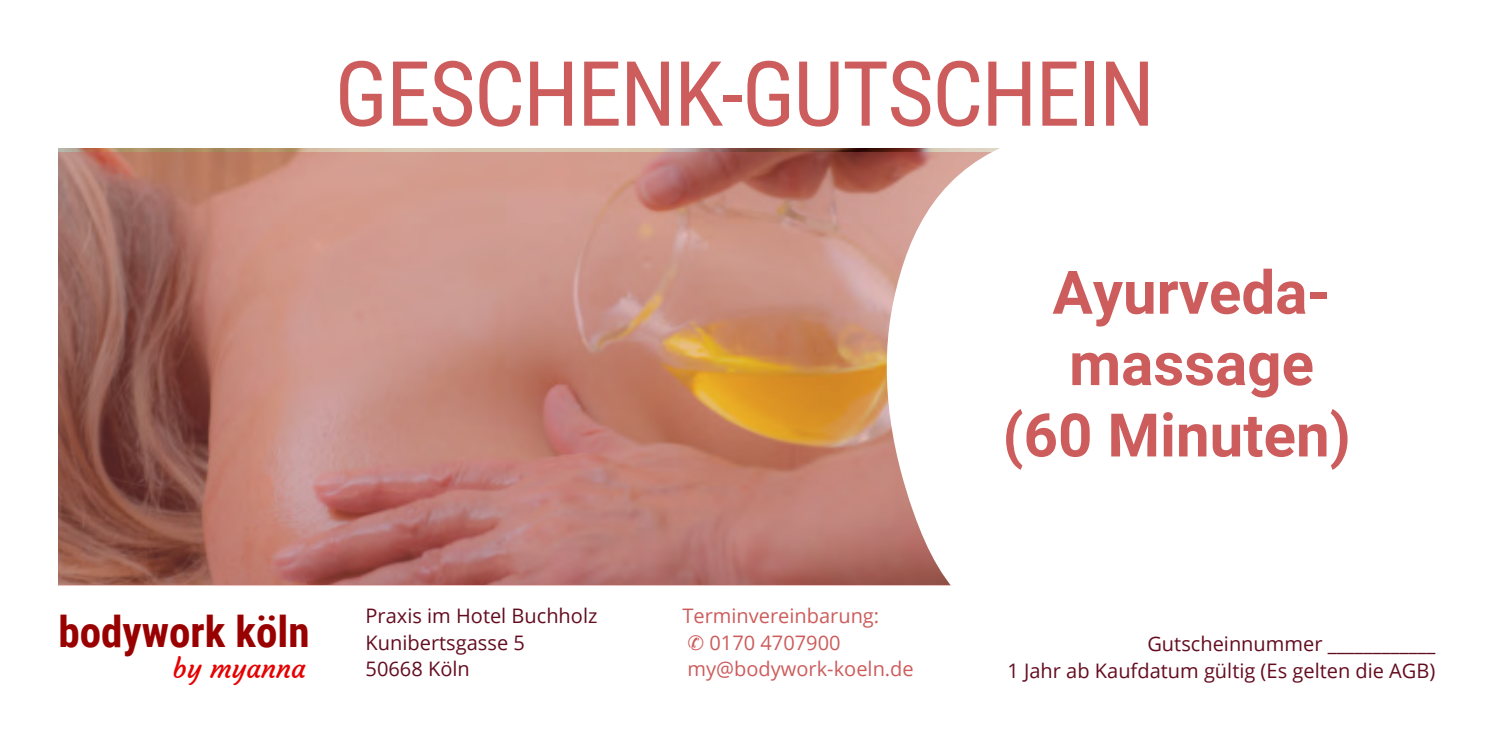
<style>
.page{position:relative;width:1489px;height:745px;background:#fff}
.page>*{position:absolute;margin:0;border:0;box-sizing:border-box;transform-origin:0 0}
.t1{font:90px "Roboto Condensed";letter-spacing:-.02em;color:#cd5c5c}
.t2{font:700 60px/71.2px "Roboto";color:#cd5c5c}
.t3{font:700 43px "Roboto Condensed";color:#900}
.t4{font:26.75px "Courgette";color:#e60000}
.t5{font:20px "Open Sans";color:#640c1f}
.t6{font:20px "Open Sans";color:#cd5c5c}
.s1{font-family:"DejaVu Sans"}
</style>
<div class="page">
<svg style="left:58px;top:152px;width:820px;height:433px;background:#ba7f6f"></svg>
<svg style="left:878px;top:148px;width:122px;height:438px"></svg>
<p class="t1" style="left:335px;top:31px;width:822px">GESCHENK-GUTSCHEIN</p>
<p class="t3" style="left:58px;top:601px;width:253px">bodywork köln</p>
<p class="t4" style="left:173px;top:652px;width:134px">by myanna</p>
<p class="t5" style="left:366px;top:601px;width:233px">Praxis im Hotel Buchholz</p>
<p class="t5" style="left:366px;top:628px;width:161px">Kunibertsgasse 5</p>
<p class="t5" style="left:366px;top:655px;width:106px">50668 Köln</p>
<p class="t6" style="left:682px;top:601px;width:198px">Terminvereinbarung:</p>
<p class="t6" style="left:687px;top:628px;width:155px"><span class="s1">✆</span> 0170 4707900</p>
<p class="t6" style="left:687px;top:655px;width:228px">my@bodywork-koeln.de</p>
<p class="t2" style="left:1052px;top:254px;width:280px">Ayurveda&shy;massage</p>
<p class="t2" style="left:1002px;top:397px;width:350px">(60 Minuten)</p>
<p class="t5" style="left:1147px;top:629px;width:289px">Gutscheinnummer ____________</p>
<p class="t5" style="left:1007px;top:656px;width:429px">1 Jahr ab Kaufdatum gültig (Es gelten die AGB)</p>
</div>
